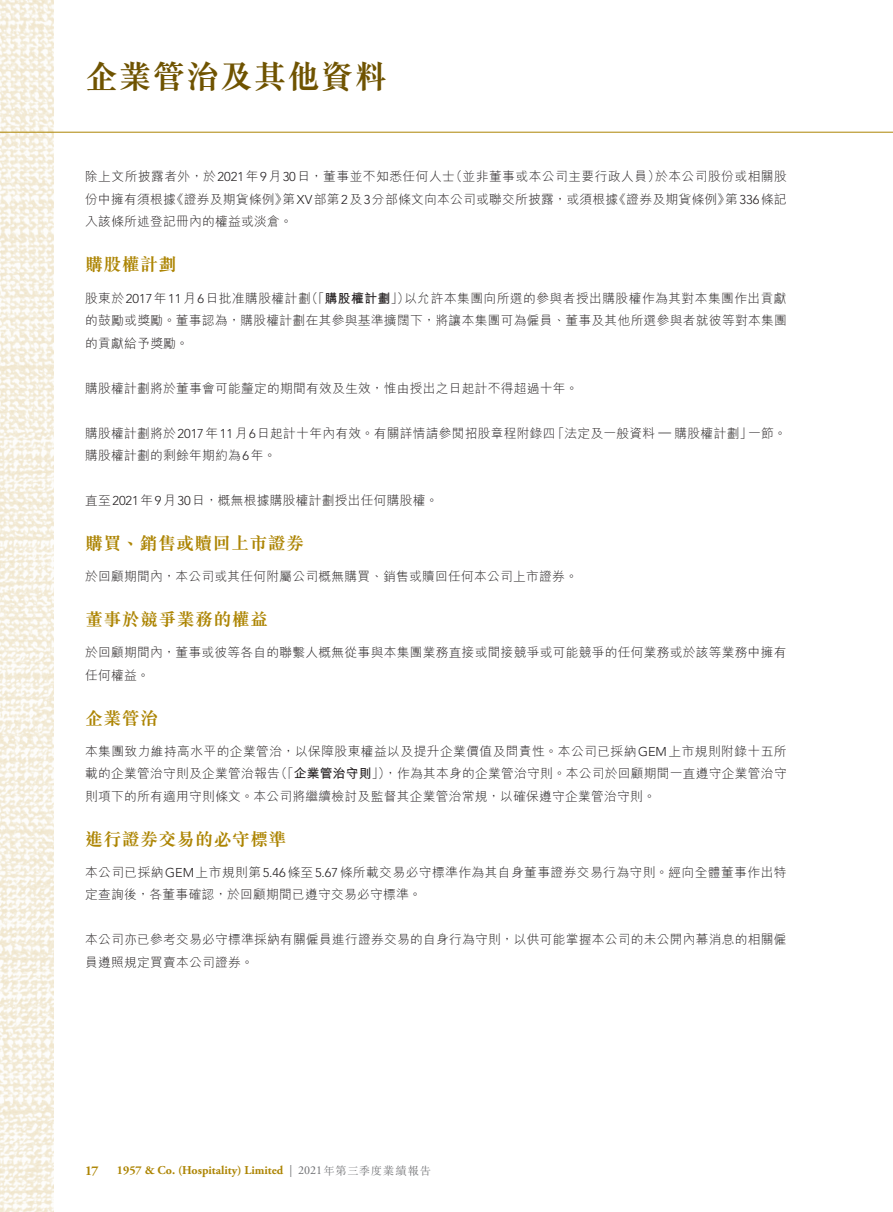
<style>
.page{position:relative;width:893px;height:1212px;background:#fff}
.page>*{position:absolute;margin:0;border:0;box-sizing:border-box;transform-origin:0 0}
.t1{font:700 33px "M Sung HK";letter-spacing:.02em;color:#6f5300}
._01_H1{font:700 18px "M Sung HK";letter-spacing:.02em;color:#ad8504}
.t2{font:700 13.5px "Adobe Garamond Pro";color:#ad8504}
._00_txt{font:300 12.75px/22.5px "M Hei HK";letter-spacing:.02em;color:#231f20}
._00_txt-2{font:700 12.75px "M Hei HK";letter-spacing:.02em;color:#231f20}
._00_txt-3{font:300 12.75px "Avenir LT Std";color:#231f20}
.t3{font:700 12px "Adobe Garamond Pro";color:#ad8504}
.t4{font:12px "Adobe Garamond Pro";color:#6c6d70}
.t5{font:300 11.25px "M Sung HK";letter-spacing:.065em;color:#6c6d70}
.s1{font-family:"Avenir LT Std"}
.s2{font-weight:300}
.s3{font-family:"Adobe Garamond Pro";font-weight:400;font-size:12px}
</style>
<div class="page">
<img style="left:0;top:0;width:53px;height:1212px">
<hr style="left:0;top:132px;width:893px;height:1px;background:#ad8504">
<h1 class="t1" style="left:85px;top:61px;width:304px">企業管治及其他資料</h1>
<p class="_00_txt" style="left:450px;top:165px;width:212px">（並非董事或本公司主要行政人員）</p>
<p class="_00_txt" style="left:85px;top:165px;width:371px">除上文所披露者外，於<span class="s1">2021</span>年<span class="s1">9</span>月<span class="s1">30</span>日，董事並不知悉任何人士</p>
<p class="_00_txt" style="left:655px;top:165px;width:133px">於本公司股份或相關股</p>
<p class="_00_txt" style="left:85px;top:188px;width:209px">份中擁有須根據<br>入該條所述登記冊內的權益或淡倉。</p>
<p class="_01_H1" style="left:85px;top:256px;width:93px">購股權計劃</p>
<p class="_00_txt" style="left:283px;top:188px;width:337px">第<span class="s1">XV</span>部第<span class="s1">2</span>及<span class="s1">3</span>分部條文向本公司或聯交所披露，或須根據</p>
<p class="_00_txt" style="left:725px;top:188px;width:63px">第<span class="s1">336</span>條記</p>
<p class="_00_txt" style="left:171px;top:188px;width:118px">《證券及期貨條例》</p>
<p class="_00_txt" style="left:614px;top:188px;width:118px">《證券及期貨條例》</p>
<p class="_00_txt" style="left:404px;top:286px;width:384px">以允許本集團向所選的參與者授出購股權作為其對本集團作出貢獻</p>
<p class="_00_txt-2" style="left:305px;top:289px;width:106px"><span class="s2">（「</span>購股權計劃<span class="s2">」）</span></p>
<p class="_00_txt" style="left:85px;top:286px;width:703px">股東於<span class="s1">2017</span>年<span class="s1">11</span>月<span class="s1">6</span>日批准購股權計劃<br>的鼓勵或獎勵。董事認為，購股權計劃在其參與基準擴闊下，將讓本集團可為僱員、董事及其他所選參與者就彼等對本集團的貢獻給予獎勵。</p>
<p class="_00_txt" style="left:85px;top:376px;width:495px">購股權計劃將於董事會可能釐定的期間有效及生效，惟由授出之日起計不得超過十年。</p>
<p class="_00_txt" style="left:748px;top:421px;width:40px">一節。</p>
<p class="_00_txt" style="left:85px;top:421px;width:472px">購股權計劃將於<span class="s1">2017</span>年<span class="s1">11</span>月<span class="s1">6</span>日起計十年內有效。有關詳情請參閱招股章程附錄四購股權計劃的剩餘年期約為<span class="s1">6</span>年。</p>
<p class="_00_txt" style="left:85px;top:489px;width:355px">直至<span class="s1">2021</span>年<span class="s1">9</span>月<span class="s1">30</span>日，概無根據購股權計劃授出任何購股權。</p>
<p class="_01_H1" style="left:85px;top:534px;width:221px">購買、銷售或贖回上市證券</p>
<p class="_00_txt" style="left:85px;top:565px;width:494px">於回顧期間內，本公司或其任何附屬公司概無購買、銷售或贖回任何本公司上市證券。</p>
<p class="_01_H1" style="left:85px;top:610px;width:185px">董事於競爭業務的權益</p>
<p class="_00_txt" style="left:85px;top:641px;width:703px">於回顧期間內，董事或彼等各自的聯繫人概無從事與本集團業務直接或間接競爭或可能競爭的任何業務或於該等業務中擁有任何權益。</p>
<p class="_01_H1" style="left:85px;top:709px;width:75px">企業管治</p>
<p class="_00_txt" style="left:85px;top:739px;width:703px;text-align:right">本集團致力維持高水平的企業管治，以保障股東權益以及提升企業價值及問責性。本公司已採納<span class="s1">GEM</span>上市規則附錄十五所，作為其本身的企業管治守則。本公司於回顧期間一直遵守企業管治守</p>
<p class="_00_txt" style="left:552px;top:421px;width:105px">「法定及一般資料</p>
<p class="_00_txt" style="left:675px;top:421px;width:79px">購股權計劃」</p>
<p class="_00_txt-3" style="left:658px;top:424px;width:14px">—</p>
<p class="_00_txt-2" style="left:275px;top:764px;width:118px"><span class="s2">（「</span>企業管治守則<span class="s2">」）</span></p>
<p class="_00_txt" style="left:85px;top:762px;width:572px">載的企業管治守則及企業管治報告<br>則項下的所有適用守則條文。本公司將繼續檢討及監督其企業管治常規，以確保遵守企業管治守則。</p>
<p class="_01_H1" style="left:85px;top:830px;width:203px">進行證券交易的必守標準</p>
<p class="_00_txt" style="left:85px;top:860px;width:703px">本公司已採納<span class="s1">GEM</span>上市規則第<span class="s1">5.46</span>條至<span class="s1">5.67</span>條所載交易必守標準作為其自身董事證券交易行為守則。經向全體董事作出特定查詢後，各董事確認，於回顧期間已遵守交易必守標準。</p>
<p class="_00_txt" style="left:85px;top:928px;width:703px">本公司亦已參考交易必守標準採納有關僱員進行證券交易的自身行為守則，以供可能掌握本公司的未公開內幕消息的相關僱員遵照規定買賣本公司證券。</p>
<p class="t2" style="left:85px;top:1163px;width:15px">17</p>
<p class="t5" style="left:298px;top:1162px;width:134px"><span class="s3">2021</span>年第三季度業績報告</p>
<p class="t4" style="left:289px;top:1163px;width:4px">|</p>
<p class="t3" style="left:117px;top:1163px;width:168px">1957 &amp; Co (. Hospitality) Limited</p>
</div>
